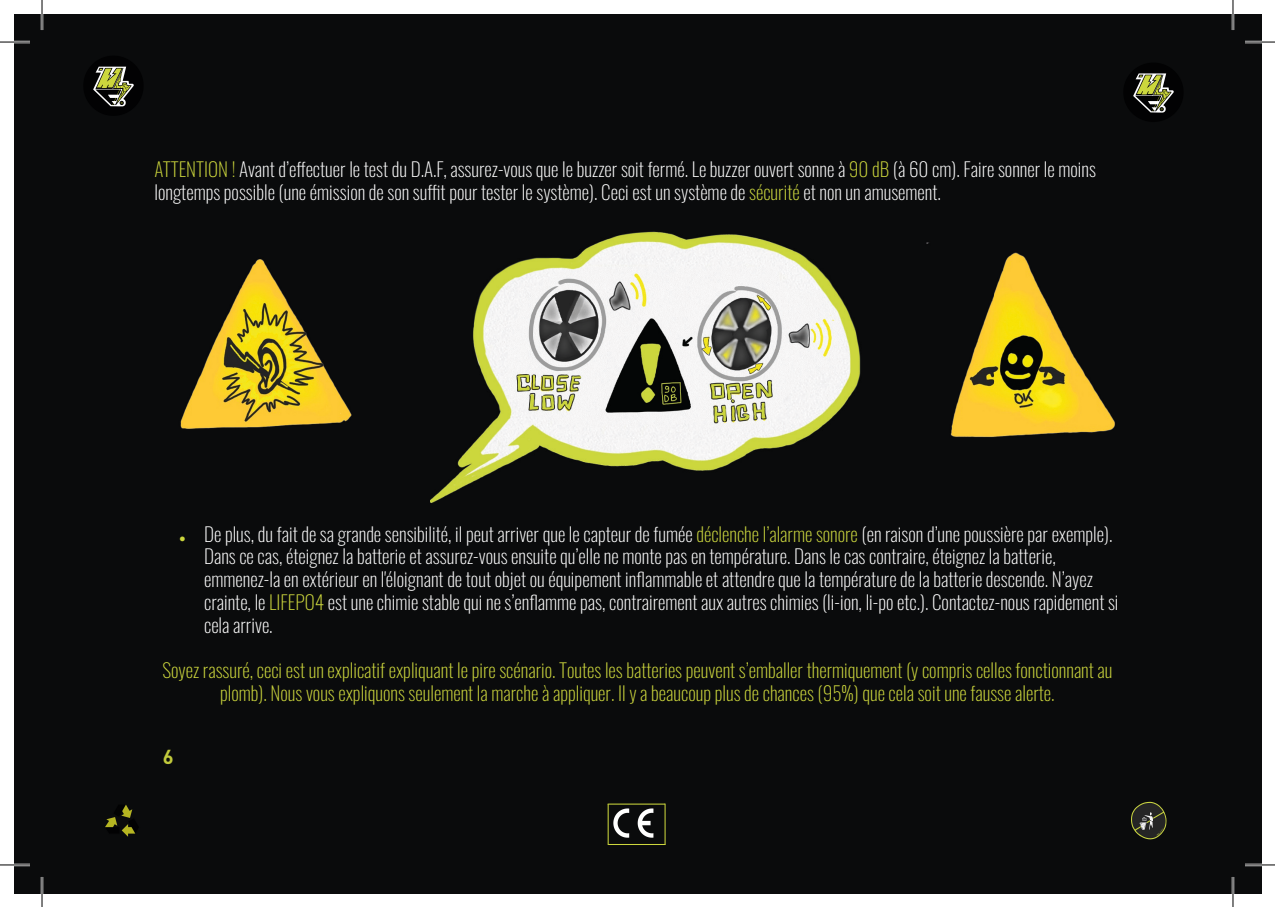
<style>
.page{position:relative;width:1275px;height:907px;background:#fff}
.page>*{position:absolute;margin:0;border:0;box-sizing:border-box;transform-origin:0 0}
.t1{font:700 20px "DIN Pro";color:#c1ca3c}
.t2{font:200 19.4px/22.8px "Oswald";color:#fff}
.t3{font:200 19.4px/22.8px "Oswald";color:#cdd73d;text-align:center}
.s1{color:#cdd73d}
.s2{color:#ccd73f}
.s3{font-family:"Arial";font-weight:400;font-size:11px;color:#cdd73d}
</style>
<div class="page">
<div style="left:14px;top:14px;width:1247px;height:878px;background:#0a0b0c"></div>
<img style="left:1131px;top:801px;width:36px;height:39px">
<img style="left:608px;top:804px;width:56px;height:39px">
<hr style="left:607px;top:803px;width:58px;height:1px;background:#cdd73d">
<hr style="left:664px;top:803px;width:1px;height:41px;background:#cdd73d">
<hr style="left:608px;top:843px;width:57px;height:1px;background:#cdd73d">
<hr style="left:607px;top:803px;width:1px;height:41px;background:#cdd73d">
<img style="left:926px;top:242px;width:189px;height:195px">
<img style="left:180px;top:259px;width:172px;height:170px">
<img style="left:430px;top:231px;width:431px;height:272px">
<img style="left:430px;top:231px;width:1px;height:253px">
<img style="left:1133px;top:73px;width:41px;height:40px">
<img style="left:93px;top:66px;width:41px;height:41px">
<img style="left:105px;top:805px;width:30px;height:32px">
<hr style="left:0;top:41px;width:30px;height:2px;background:#fff">
<hr style="left:1245px;top:41px;width:30px;height:2px;background:#fff">
<hr style="left:0;top:863px;width:30px;height:2px;background:#fff">
<hr style="left:1245px;top:863px;width:30px;height:2px;background:#fff">
<hr style="left:41px;top:0;width:2px;height:30px;background:#fff">
<hr style="left:41px;top:876px;width:2px;height:30px;background:#fff">
<hr style="left:1231px;top:0;width:3px;height:30px;background:#fff">
<hr style="left:1231px;top:876px;width:3px;height:30px;background:#fff">
<hr style="left:0;top:42px;width:30px;height:1px;background:#000">
<hr style="left:1245px;top:42px;width:30px;height:1px;background:#000">
<hr style="left:0;top:864px;width:30px;height:1px;background:#000">
<hr style="left:1245px;top:864px;width:30px;height:1px;background:#000">
<hr style="left:42px;top:0;width:1px;height:30px;background:#000">
<hr style="left:42px;top:876px;width:1px;height:30px;background:#000">
<hr style="left:1232px;top:0;width:1px;height:30px;background:#000">
<hr style="left:1232px;top:876px;width:1px;height:30px;background:#000">
<p class="t2" style="left:154px;top:156px;width:943px"><span class="s1">ATTENTION !</span> Avant d’effectuer le test du D.A.F, assurez-vous que le buzzer soit fermé. Le buzzer ouvert sonne à <span class="s1">90 dB</span> (à 60 cm). Faire sonner le moins longtemps possible (une émission de son suffit pour tester le système). Ceci est un système de <span class="s2">sécurité</span> et non un amusement.</p>
<p class="t2" style="left:204px;top:520px;width:916px;text-indent:-25px"><span class="s3">●</span> De plus, du fait de sa grande sensibilité, il peut arriver que le capteur de fumée <span class="s2">déclenche l’alarme sonore</span> (en raison d’une poussière par exemple).<br>Dans ce cas, éteignez la batterie et assurez-vous ensuite qu’elle ne monte pas en température. Dans le cas contraire, éteignez la batterie, emmenez-la en extérieur en l'éloignant de tout objet ou équipement inflammable et attendre que la température de la batterie descende. N’ayez crainte, le <span class="s1">LIFEPO4</span> est une chimie stable qui ne s’enflamme pas, contrairement aux autres chimies (li-ion, li-po etc.). Contactez-nous rapidement si cela arrive.</p>
<p class="t3" style="left:162px;top:657px;width:951px">Soyez rassuré, ceci est un explicatif expliquant le pire scénario. Toutes les batteries peuvent s’emballer thermiquement (y compris celles fonctionnant au plomb). Nous vous expliquons seulement la marche à appliquer. Il y a beaucoup plus de chances (95%) que cela soit une fausse alerte.</p>
<p class="t1" style="left:163px;top:739px;width:12px">6</p>
</div>
